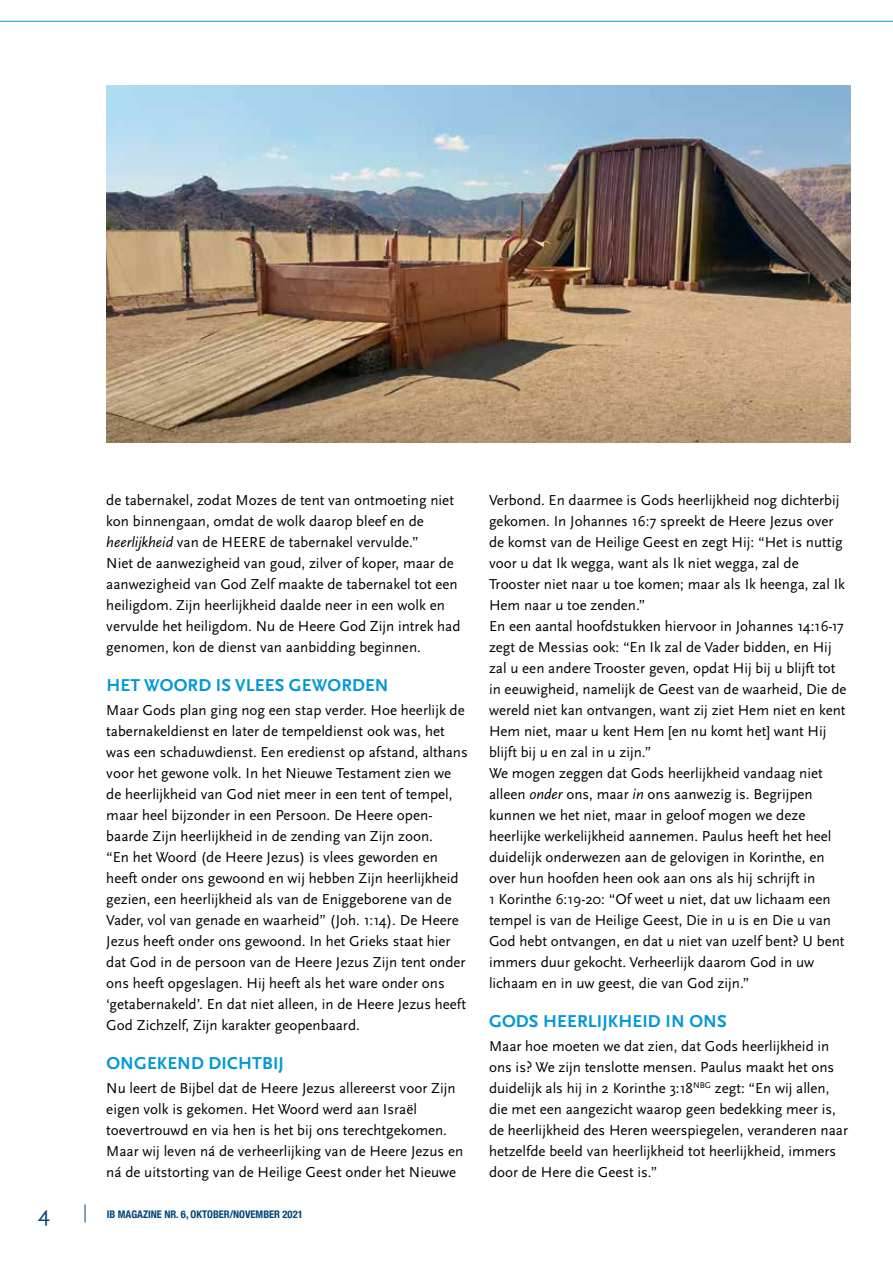
<style>
.page{position:relative;width:893px;height:1263px;background:#fff}
.page>*{position:absolute;margin:0;border:0;box-sizing:border-box;transform-origin:0 0}
.t1{font:22.5px "Scala Sans OT";color:#004379}
.t2{font:700 18px "Scala Sans OT";letter-spacing:.01em;color:#0099d4}
.t3{font:15px/21px "Scala Sans OT";color:#000}
.t4{font:700 condensed 10.5px "Helvetica Neue";color:#004379}
.s1{font-style:italic}
</style>
<div class="page">
<hr style="left:0;top:21px;width:893px;height:1px;background:#0099d4">
<img style="left:106px;top:85px;width:744px;height:357px">
<svg style="left:85px;top:1204px;width:1px;height:18px"></svg>
<p class="t3" style="left:106px;top:490px;width:356px">de tabernakel, zodat Mozes de tent van ontmoeting niet kon binnengaan, omdat de wolk daarop bleef en de <span class="s1">heerlijkheid</span> van de HEERE de tabernakel vervulde.”<br>Niet de aanwezigheid van goud, zilver of koper, maar de aanwezigheid van God Zelf maakte de tabernakel tot een heiligdom. Zijn heerlijkheid daalde neer in een wolk en vervulde het heiligdom. Nu de Heere God Zijn intrek had genomen, kon de dienst van aanbidding beginnen.</p>
<p class="t2" style="left:106px;top:675px;width:284px">HET WOORD IS VLEES GEWORDEN</p>
<p class="t3" style="left:106px;top:700px;width:363px">Maar Gods plan ging nog een stap verder. Hoe heerlijk de tabernakeldienst en later de tempeldienst ook was, het was een schaduwdienst. Een eredienst op afstand, althans voor het gewone volk. In het Nieuwe Testament zien we de heerlijkheid van God niet meer in een tent of tempel, maar heel bijzonder in een Persoon. De Heere open&shy;baarde Zijn heerlijkheid in de zending van Zijn zoon.<br>“En het Woord (de Heere Jezus) is vlees geworden en heeft onder ons gewoond en wij hebben Zijn heerlijkheid gezien, een heerlijkheid als van de Eniggeborene van de Vader, vol van genade en waarheid” (Joh. 1:14). De Heere Jezus heeft onder ons gewoond. In het Grieks staat hier dat God in de persoon van de Heere Jezus Zijn tent onder ons heeft opgeslagen. Hij heeft als het ware onder ons ‘getabernakeld’. En dat niet alleen, in de Heere Jezus heeft God Zichzelf, Zijn karakter geopenbaard.</p>
<p class="t2" style="left:106px;top:1053px;width:179px">ONGEKEND DICHTBIJ</p>
<p class="t3" style="left:106px;top:1078px;width:358px">Nu leert de Bijbel dat de Heere Jezus allereerst voor Zijn eigen volk is gekomen. Het Woord werd aan Israël toevertrouwd en via hen is het bij ons terechtgekomen.<br>Maar wij leven ná de verheerlijking van de Heere Jezus en ná de uitstorting van de Heilige Geest onder het Nieuwe</p>
<h1 class="t1" style="left:38px;top:1201px;width:13px">4</h1>
<p class="t4" style="left:107px;top:1208px;width:198px">IB MAGAZINE NR. 6, OKTOBER/NOVEMBER 2021</p>
<p class="t3" style="left:489px;top:490px;width:359px">Verbond. En daarmee is Gods heerlijkheid nog dichterbij gekomen. In Johannes 16:7 spreekt de Heere Jezus over de komst van de Heilige Geest en zegt Hij: “Het is nuttig voor u dat Ik wegga, want als Ik niet wegga, zal de Trooster niet naar u toe komen; maar als Ik heenga, zal Ik Hem naar u toe zenden.”<br>En een aantal hoofdstukken hiervoor in Johannes 14:16-17 zegt de Messias ook: “En Ik zal de Vader bidden, en Hij zal u een andere Trooster geven, opdat Hij bij u blijft tot in eeuwigheid, namelijk de Geest van de waarheid, Die de wereld niet kan ontvangen, want zij ziet Hem niet en kent Hem niet, maar u kent Hem [en nu komt het] want Hij blijft bij u en zal in u zijn.”<br>We mogen zeggen dat Gods heerlijkheid vandaag niet alleen <span class="s1">onder</span> ons, maar <span class="s1">in</span> ons aanwezig is. Begrijpen kunnen we het niet, maar in geloof mogen we deze heerlijke werkelijkheid aannemen. Paulus heeft het heel duidelijk onderwezen aan de gelovigen in Korinthe, en over hun hoofden heen ook aan ons als hij schrijft in<br>1 Korinthe 6:19-20: “Of weet u niet, dat uw lichaam een tempel is van de Heilige Geest, Die in u is en Die u van God hebt ontvangen, en dat u niet van uzelf bent? U bent immers duur gekocht. Verheerlijk daarom God in uw lichaam en in uw geest, die van God zijn.”</p>
<p class="t2" style="left:489px;top:1011px;width:239px">GODS HEERLIJKHEID IN ONS</p>
<p class="t3" style="left:489px;top:1036px;width:361px">Maar hoe moeten we dat zien, dat Gods heerlijkheid in ons is? We zijn tenslotte mensen. Paulus maakt het ons duidelijk als hij in 2 Korinthe 3:18<sup>NBG</sup> zegt: “En wij allen, die met een aangezicht waarop geen bedekking meer is, de heerlijkheid des Heren weerspiegelen, veranderen naar hetzelfde beeld van heerlijkheid tot heerlijkheid, immers door de Here die Geest is.”</p>
</div>
